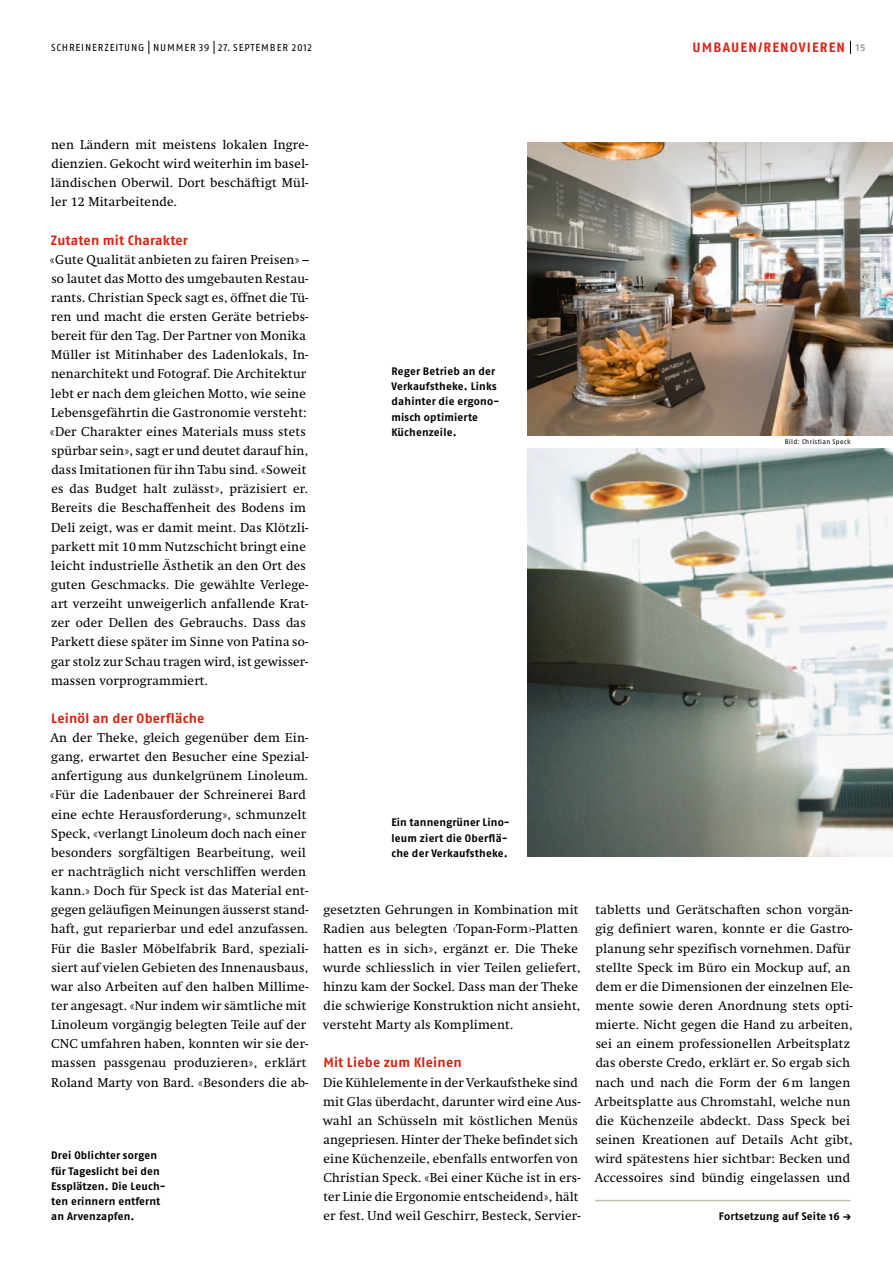
<style>
.page{position:relative;width:893px;height:1263px;background:#fff}
.page>*{position:absolute;margin:0;border:0;box-sizing:border-box;transform-origin:0 0}
.t1{font:700 13.5px "Fago OT";letter-spacing:.02em;color:#dd2111}
.t2{font:700 13.5px "Fago OT";letter-spacing:.085em;color:#dd2111}
.t3{font:12.75px/19.2px "Swift";letter-spacing:.02em;color:#000}
.t4{font:700 10.8px/15.3px "Fago OT";letter-spacing:.015em;color:#000}
.t5{font:10.2px "Fago OT";letter-spacing:.085em;color:#000}
.t6{font:6.75px "Fago OT";letter-spacing:.045em;color:#000}
.s1{font-size:10.2px;color:#9d9d9c}
</style>
<div class="page">
<svg style="left:850px;top:41px;width:1px;height:13px"></svg>
<svg style="left:149px;top:41px;width:1px;height:13px"></svg>
<svg style="left:214px;top:41px;width:1px;height:13px"></svg>
<hr style="left:595px;top:1200px;width:255px;height:1px;background:#c4bda7">
<img style="left:527px;top:142px;width:366px;height:294px">
<img style="left:527px;top:449px;width:366px;height:408px">
<p class="t5" style="left:51px;top:41px;width:262px">SCHREINERZEITUNG NUMMER 39 27. SEPTEMBER 2012</p>
<p class="t2" style="left:693px;top:39px;width:175px">UMBAUEN/RENOVIEREN <span class="s1">15</span></p>
<p class="t3" style="left:51px;top:135px;width:259px;text-align:justify">nen Ländern mit meistens lokalen Ingre&shy;dienzien. Gekocht wird weiterhin im basel&shy;ländischen Oberwil. Dort beschäftigt Mül&shy;ler 12 Mitarbeitende.</p>
<p class="t1" style="left:51px;top:232px;width:139px">Zutaten mit Charakter</p>
<p class="t3" style="left:50px;top:250px;width:261px">«Gute Qualität anbieten zu fairen Preisen» – so lautet das Motto des umgebauten Restau&shy;rants. Christian Speck sagt es, öffnet die Tü&shy;ren und macht die ersten Geräte betriebs&shy;bereit für den Tag. Der Partner von Monika Müller ist Mitinhaber des Ladenlokals, In&shy;nenarchitekt und Fotograf. Die Architektur lebt er nach dem gleichen Motto, wie seine Lebensgefährtin die Gastronomie versteht: «Der Charakter eines Materials muss stets spürbar sein», sagt er und deutet darauf hin, dass Imitationen für ihn Tabu sind. «Soweit es das Budget halt zulässt», präzisiert er.<br>Bereits die Beschaffenheit des Bodens im Deli zeigt, was er damit meint. Das Klötzli&shy;parkett mit 10 mm Nutzschicht bringt eine leicht industrielle Ästhetik an den Ort des guten Geschmacks. Die gewählte Verlege&shy;art verzeiht unweigerlich anfallende Krat&shy;zer oder Dellen des Gebrauchs. Dass das Parkett diese später im Sinne von Patina so&shy;gar stolz zur Schau tragen wird, ist gewisser&shy;massen vorprogrammiert.</p>
<p class="t1" style="left:51px;top:710px;width:155px">Leinöl an der Oberfläche</p>
<p class="t3" style="left:50px;top:728px;width:260px">An der Theke, gleich gegenüber dem Ein&shy;gang, erwartet den Besucher eine Spezial&shy;anfertigung aus dunkelgrünem Linoleum. «Für die Ladenbauer der Schreinerei Bard eine echte Herausforderung», schmunzelt Speck, «verlangt Linoleum doch nach einer besonders sorgfältigen Bearbeitung, weil er nachträglich nicht verschliffen werden kann.» Doch für Speck ist das Material ent&shy;gegen geläufigen Meinungen äusserst stand&shy;haft, gut reparierbar und edel anzufassen.<br>Für die Basler Möbelfabrik Bard, speziali&shy;siert auf vielen Gebieten des Innenausbaus, war also Arbeiten auf den halben Millime&shy;ter angesagt. «Nur indem wir sämtliche mit Linoleum vorgängig belegten Teile auf der CNC umfahren haben, konnten wir sie der&shy;massen passgenau produzieren», erklärt Roland Marty von Bard. «Besonders die ab-</p>
<p class="t4" style="left:51px;top:1148px;width:116px">Drei Oblichter sorgen für Tageslicht bei den<br>Essplätzen. Die Leuch&shy;ten erinnern entfernt an Arvenzapfen.</p>
<p class="t4" style="left:391px;top:363px;width:109px">Reger Betrieb an der<br>Verkaufstheke. Links dahinter die ergono&shy;misch optimierte<br>Küchenzeile.</p>
<p class="t4" style="left:391px;top:815px;width:120px">Ein tannengrüner Lino&shy;leum ziert die Oberflä&shy;che der Verkaufstheke.</p>
<p class="t3" style="left:323px;top:900px;width:259px">gesetzten Gehrungen in Kombination mit Radien aus belegten ‹Topan-Form›-Platten hatten es in sich», ergänzt er. Die Theke wurde schliesslich in vier Teilen geliefert, hinzu kam der Sockel. Dass man der Theke die schwierige Konstruktion nicht ansieht, versteht Marty als Kompliment.</p>
<p class="t1" style="left:323px;top:1054px;width:140px">Mit Liebe zum Kleinen</p>
<p class="t3" style="left:323px;top:1073px;width:259px">Die Kühlelemente in der Verkaufstheke sind mit Glas überdacht, darunter wird eine Aus&shy;wahl an Schüsseln mit köstlichen Menüs angepriesen. Hinter der Theke befindet sich eine Küchenzeile, ebenfalls entworfen von Christian Speck. «Bei einer Küche ist in ers&shy;ter Linie die Ergonomie entscheidend», hält er fest. Und weil Geschirr, Besteck, Servier-</p>
<p class="t6" style="left:785px;top:438px;width:67px">BILD: CHRISTIAN SPECK</p>
<p class="t3" style="left:595px;top:900px;width:260px">tabletts und Gerätschaften schon vorgän&shy;gig definiert waren, konnte er die Gastro&shy;planung sehr spezifisch vornehmen. Dafür stellte Speck im Büro ein Mockup auf, an dem er die Dimensionen der einzelnen Ele&shy;mente sowie deren Anordnung stets opti&shy;mierte. Nicht gegen die Hand zu arbeiten, sei an einem professionellen Arbeitsplatz das oberste Credo, erklärt er. So ergab sich nach und nach die Form der 6 m langen Arbeitsplatte aus Chromstahl, welche nun die Küchenzeile abdeckt. Dass Speck bei seinen Kreationen auf Details Acht gibt, wird spätestens hier sichtbar: Becken und Accessoires sind bündig eingelassen und</p>
<p class="t4" style="left:719px;top:1209px;width:134px">Fortsetzung auf Seite 16 →</p>
</div>
